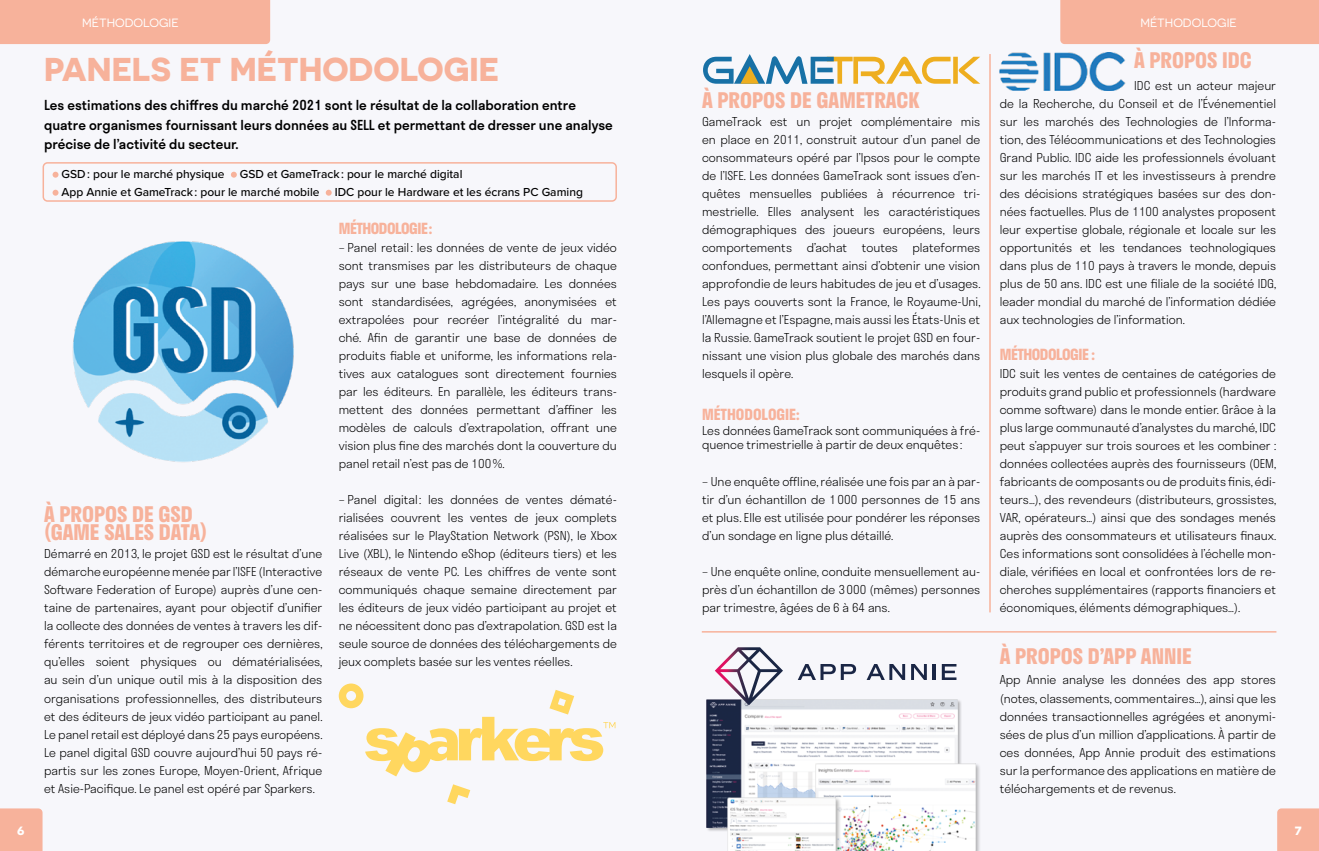
<style>
.page{position:relative;width:1319px;height:851px;background:#fff}
.page>*{position:absolute;margin:0;border:0;box-sizing:border-box;transform-origin:0 0}
.t1{font:700 33px "Novecentosanswide";color:#f7b29b}
.t2{font:700 21px/18px "Stratos";color:#f7b29b}
.t3{font:700 15px "Stratos";letter-spacing:-.03em;color:#f7b29b}
.t4{font:700 15px "Stratos";color:#f7b29b}
.t5{font:500 13.5px/19.5px "Stratos";color:#000}
.t6{font:300 12px/18px "Stratos";color:#000;text-align:justify}
.t7{font:500 12px/18px "Proxima Nova";color:#000}
.t8{font:12px "Novecentosanswide";color:#fff}
.t9{font:700 12px "Novecentosanswide";color:#fff}
</style>
<div class="page">
<div style="left:0;top:0;width:1318px;height:850px;background:#f7f7fb"></div>
<img style="left:72px;top:241px;width:222px;height:221px">
<svg style="left:703px;top:54px;width:277px;height:30px"></svg>
<hr style="left:989px;top:54px;width:1px;height:558px;background:#f7b29b">
<hr style="left:701px;top:631px;width:575px;height:1px;background:#f7b29b">
<img style="left:706px;top:699px;width:251px;height:128px">
<div style="left:814px;top:762px;width:167px;height:88px;background:#000;opacity:.29"></div>
<img style="left:815px;top:763px;width:160px;height:87px">
<div style="left:727px;top:796px;width:114px;height:54px;background:#000;opacity:.29"></div>
<img style="left:727px;top:797px;width:108px;height:53px">
<svg style="left:53px;top:172px;width:5px;height:6px"></svg>
<svg style="left:231px;top:172px;width:6px;height:6px"></svg>
<svg style="left:53px;top:190px;width:5px;height:6px"></svg>
<svg style="left:326px;top:190px;width:5px;height:6px"></svg>
<div style="left:43px;top:162px;width:574px;height:40px;border:2px solid #f7b29b;border-radius:4px"></div>
<svg style="left:447px;top:784px;width:23px;height:20px"></svg>
<svg style="left:339px;top:683px;width:276px;height:93px"></svg>
<div style="left:1060px;top:0;width:258px;height:44px;background:#f7b29b"></div>
<div style="left:0;top:0;width:270px;height:44px;background:#f7b29b"></div>
<div style="left:0;top:808px;width:43px;height:42px;background:#f7b29b"></div>
<div style="left:1277px;top:808px;width:41px;height:42px;background:#f7b29b"></div>
<img style="left:999px;top:52px;width:126px;height:38px">
<svg style="left:798px;top:664px;width:58px;height:15px"></svg>
<svg style="left:941px;top:664px;width:15px;height:15px"></svg>
<hr style="left:932px;top:664px;width:3px;height:15px;background:#1a2645">
<svg style="left:867px;top:664px;width:59px;height:15px"></svg>
<svg style="left:714px;top:647px;width:68px;height:58px"></svg>
<p class="t8" style="left:82px;top:16px;width:98px">MÉTHODOLOGIE</p>
<p class="t8" style="left:1140px;top:16px;width:98px">MÉTHODOLOGIE</p>
<h1 class="t1" style="left:44px;top:49px;width:456px">PANELS ET MÉTHODOLOGIE</h1>
<p class="t5" style="left:44px;top:95px;width:570px">Les estimations des chiffres du marché 2021 sont le résultat de la collaboration entre quatre organismes fournissant leurs données au SELL et permettant de dresser une analyse précise de l’activité du secteur.</p>
<p class="t7" style="left:62px;top:164px;width:402px;text-indent:178px">GSD et GameTrack : pour le marché digital<br>App Annie et GameTrack : pour le marché mobile</p>
<p class="t7" style="left:62px;top:164px;width:164px">GSD : pour le marché physique</p>
<p class="t7" style="left:335px;top:182px;width:250px">IDC pour le Hardware et les écrans PC Gaming</p>
<h2 class="t2" style="left:44px;top:505px;width:165px">À PROPOS DE GSD (GAME SALES DATA)</h2>
<p class="t6" style="left:44px;top:544px;width:280px">Démarré en 2013, le projet GSD est le résultat d’une démarche européenne menée par l’ISFE (Interactive Software Federation of Europe) auprès d’une cen&shy;taine de partenaires, ayant pour objectif d’unifier la collecte des données de ventes à travers les dif&shy;férents territoires et de regrouper ces dernières, qu’elles soient physiques ou dématérialisées, au sein d’un unique outil mis à la disposition des organisations professionnelles, des distributeurs et des éditeurs de jeux vidéo participant au panel.<br>Le panel retail est déployé dans 25 pays européens.<br>Le panel digital GSD couvre aujourd’hui 50 pays ré&shy;partis sur les zones Europe, Moyen-Orient, Afrique et Asie-Pacifique. Le panel est opéré par Sparkers.</p>
<p class="t3" style="left:339px;top:216px;width:95px">MÉTHODOLOGIE:</p>
<p class="t6" style="left:339px;top:238px;width:280px">– Panel retail : les données de vente de jeux vidéo sont transmises par les distributeurs de chaque pays sur une base hebdomadaire. Les données sont standardisées, agrégées, anonymisées et extrapolées pour recréer l’intégralité du mar&shy;ché. Afin de garantir une base de données de produits fiable et uniforme, les informations rela&shy;tives aux catalogues sont directement fournies par les éditeurs. En parallèle, les éditeurs trans&shy;mettent des données permettant d’affiner les modèles de calculs d’extrapolation, offrant une vision plus fine des marchés dont la couverture du panel retail n’est pas de 100%.</p>
<p class="t6" style="left:339px;top:490px;width:280px">– Panel digital : les données de ventes dématé&shy;rialisées couvrent les ventes de jeux complets réalisées sur le PlayStation Network (PSN), le Xbox Live (XBL), le Nintendo eShop (éditeurs tiers) et les réseaux de vente PC. Les chiffres de vente sont communiqués chaque semaine directement par les éditeurs de jeux vidéo participant au projet et ne nécessitent donc pas d’extrapolation. GSD est la seule source de données des téléchargements de jeux complets basée sur les ventes réelles.</p>
<h2 class="t2" style="left:702px;top:91px;width:219px">À PROPOS DE GAMETRACK</h2>
<p class="t6" style="left:702px;top:112px;width:280px">GameTrack est un projet complémentaire mis en place en 2011, construit autour d’un panel de consommateurs opéré par l’Ipsos pour le compte de l’ISFE. Les données GameTrack sont issues d’en&shy;quêtes mensuelles publiées à récurrence tri&shy;mestrielle. Elles analysent les caractéristiques démographiques des joueurs européens, leurs comportements d’achat toutes plateformes confondues, permettant ainsi d’obtenir une vision approfondie de leurs habitudes de jeu et d’usages.<br>Les pays couverts sont la France, le Royaume-Uni, l’Allemagne et l’Espagne, mais aussi les États-Unis et la Russie. GameTrack soutient le projet GSD en four&shy;nissant une vision plus globale des marchés dans lesquels il opère.</p>
<p class="t4" style="left:702px;top:402px;width:99px">MÉTHODOLOGIE:</p>
<p class="t6" style="left:702px;top:422px;width:280px;line-height:14.4px">Les données GameTrack sont communiquées à fré&shy;quence trimestrielle à partir de deux enquêtes:</p>
<p class="t6" style="left:702px;top:472px;width:280px">– Une enquête offline, réalisée une fois par an à par&shy;tir d’un échantillon de 1000 personnes de 15 ans et plus. Elle est utilisée pour pondérer les réponses d’un sondage en ligne plus détaillé.</p>
<p class="t6" style="left:702px;top:562px;width:280px">– Une enquête online, conduite mensuellement au&shy;près d’un échantillon de 3000 (mêmes) personnes par trimestre, âgées de 6 à 64 ans.</p>
<h2 class="t2" style="left:1133px;top:50px;width:119px">À PROPOS IDC</h2>
<p class="t6" style="left:999px;top:76px;width:278px;text-indent:134px">IDC est un acteur majeur de la Recherche, du Conseil et de l’Événementiel sur les marchés des Technologies de l’Informa&shy;tion, des Télécommunications et des Technologies Grand Public. IDC aide les professionnels évoluant sur les marchés IT et les investisseurs à prendre des décisions stratégiques basées sur des don&shy;nées factuelles. Plus de 1100 analystes proposent leur expertise globale, régionale et locale sur les opportunités et les tendances technologiques dans plus de 110 pays à travers le monde, depuis plus de 50 ans. IDC est une filiale de la société IDG, leader mondial du marché de l’information dédiée aux technologies de l’information.</p>
<p class="t3" style="left:999px;top:342px;width:97px">MÉTHODOLOGIE :</p>
<p class="t6" style="left:999px;top:364px;width:278px">IDC suit les ventes de centaines de catégories de produits grand public et professionnels (hardware comme software) dans le monde entier. Grâce à la plus large communauté d’analystes du marché, IDC peut s’appuyer sur trois sources et les combiner : données collectées auprès des fournisseurs (OEM, fabricants de composants ou de produits finis, édi&shy;teurs…), des revendeurs (distributeurs, grossistes, VAR, opérateurs…) ainsi que des sondages menés auprès des consommateurs et utilisateurs finaux.<br>Ces informations sont consolidées à l’échelle mon&shy;diale, vérifiées en local et confrontées lors de re&shy;cherches supplémentaires (rapports financiers et économiques, éléments démographiques…).</p>
<h2 class="t2" style="left:999px;top:646px;width:193px">À PROPOS D’APP ANNIE</h2>
<p class="t6" style="left:999px;top:670px;width:278px">App Annie analyse les données des app stores (notes, classements, commentaires…), ainsi que les données transactionnelles agrégées et anonymi&shy;sées de plus d’un million d’applications. À partir de ces données, App Annie produit des estimations sur la performance des applications en matière de téléchargements et de revenus.</p>
<p class="t9" style="left:17px;top:822px;width:9px">6</p>
<p class="t9" style="left:1294px;top:822px;width:9px">7</p>
</div>
